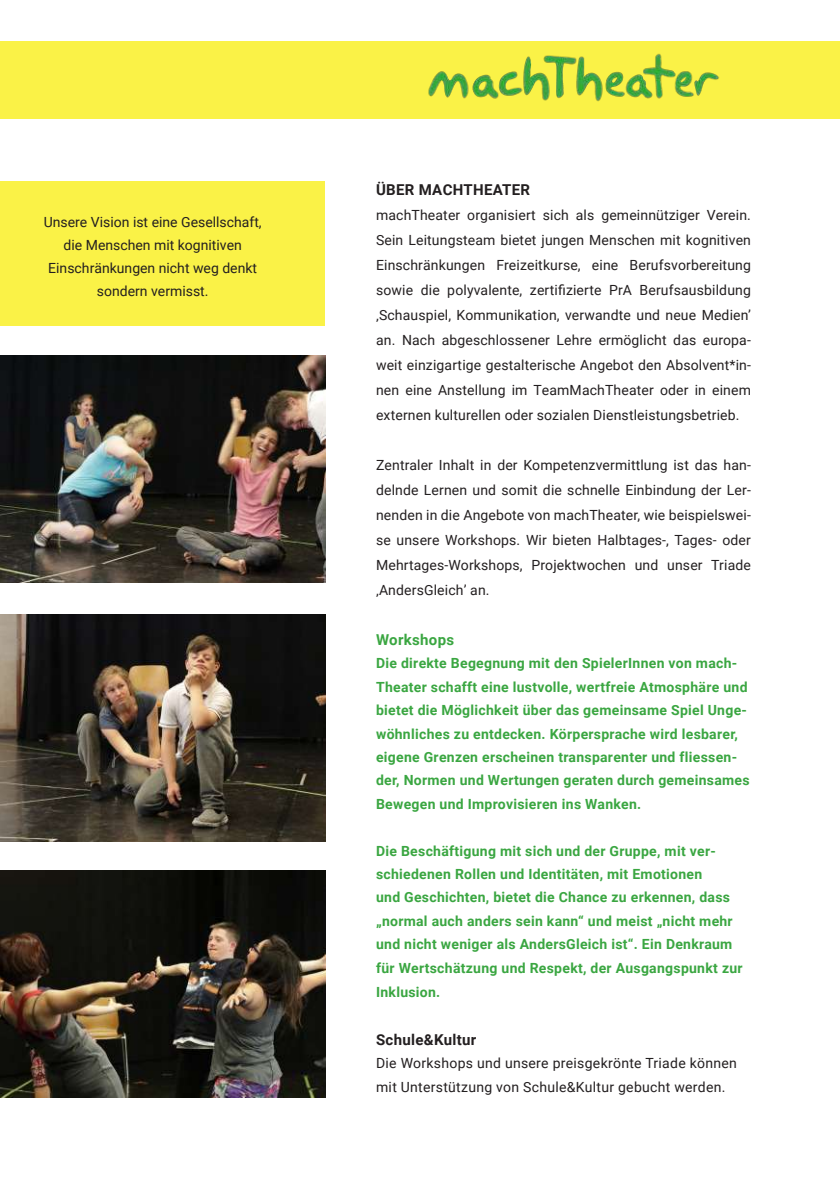
<style>
.page{position:relative;width:840px;height:1191px;background:#fff}
.page>*{position:absolute;margin:0;border:0;box-sizing:border-box;transform-origin:0 0}
.t1{font:700 15px "Roboto";letter-spacing:.02em;color:#231f20}
.t2{font:700 15px "Roboto";letter-spacing:.02em;color:#3aa641}
.t3{font:14px/25px "Roboto";letter-spacing:.01em;color:#231f20;text-align:justify}
.t4{font:700 14px/23.4px "Roboto";letter-spacing:.02em;color:#3aa641}
</style>
<div class="page">
<div style="left:0;top:41px;width:839px;height:77px;background:#faf247"></div>
<img style="left:428px;top:53px;width:291px;height:49px">
<div style="left:0;top:181px;width:324px;height:145px;background:#faf247"></div>
<img style="left:0;top:355px;width:325px;height:227px">
<img style="left:0;top:614px;width:325px;height:227px">
<img style="left:0;top:870px;width:325px;height:227px">
<p class="t3" style="left:44px;top:210px;width:219px;line-height:23px;text-align:center">Unsere Vision ist eine Gesellschaft, die Menschen mit kognitiven<br>Einschränkungen nicht weg denkt sondern vermisst.</p>
<p class="t1" style="left:376px;top:179px;width:155px">ÜBER MACHTHEATER</p>
<p class="t3" style="left:376px;top:202px;width:376px">machTheater organisiert sich als gemeinnütziger Verein.<br>Sein Leitungsteam bietet jungen Menschen mit kognitiven Einschränkungen Freizeitkurse, eine Berufsvorbereitung sowie die polyvalente, zertifizierte PrA Berufsausbildung ‚Schauspiel, Kommunikation, verwandte und neue Medien’ an. Nach abgeschlossener Lehre ermöglicht das europa&shy;weit einzigartige gestalterische Angebot den Absolvent*in&shy;nen eine Anstellung im TeamMachTheater oder in einem externen kulturellen oder sozialen Dienstleistungsbetrieb.</p>
<p class="t3" style="left:376px;top:452px;width:376px">Zentraler Inhalt in der Kompetenzvermittlung ist das han&shy;delnde Lernen und somit die schnelle Einbindung der Ler&shy;nenden in die Angebote von machTheater, wie beispielswei&shy;se unsere Workshops. Wir bieten Halbtages-, Tages- oder Mehrtages-Workshops, Projektwochen und unser Triade ‚AndersGleich’ an.</p>
<p class="t2" style="left:376px;top:629px;width:79px">Workshops</p>
<p class="t4" style="left:376px;top:651px;width:375px">Die direkte Begegnung mit den SpielerInnen von mach-Theater schafft eine lustvolle, wertfreie Atmosphäre und bietet die Möglichkeit über das gemeinsame Spiel Unge&shy;wöhnliches zu entdecken. Körpersprache wird lesbarer, eigene Grenzen erscheinen transparenter und fliessen&shy;der, Normen und Wertungen geraten durch gemeinsames Bewegen und Improvisieren ins Wanken.</p>
<p class="t4" style="left:376px;top:838px;width:368px">Die Beschäftigung mit sich und der Gruppe, mit ver&shy;schiedenen Rollen und Identitäten, mit Emotionen<br>und Geschichten, bietet die Chance zu erkennen, dass „normal auch anders sein kann“ und meist „nicht mehr und nicht weniger als AndersGleich ist“. Ein Denkraum für Wertschätzung und Respekt, der Ausgangspunkt zur Inklusion.</p>
<p class="t1" style="left:376px;top:1028px;width:102px">Schule&amp;Kultur</p>
<p class="t3" style="left:376px;top:1051px;width:362px;line-height:24px">Die Workshops und unsere preisgekrönte Triade können mit Unterstützung von Schule&amp;Kultur gebucht werden.</p>
</div>
